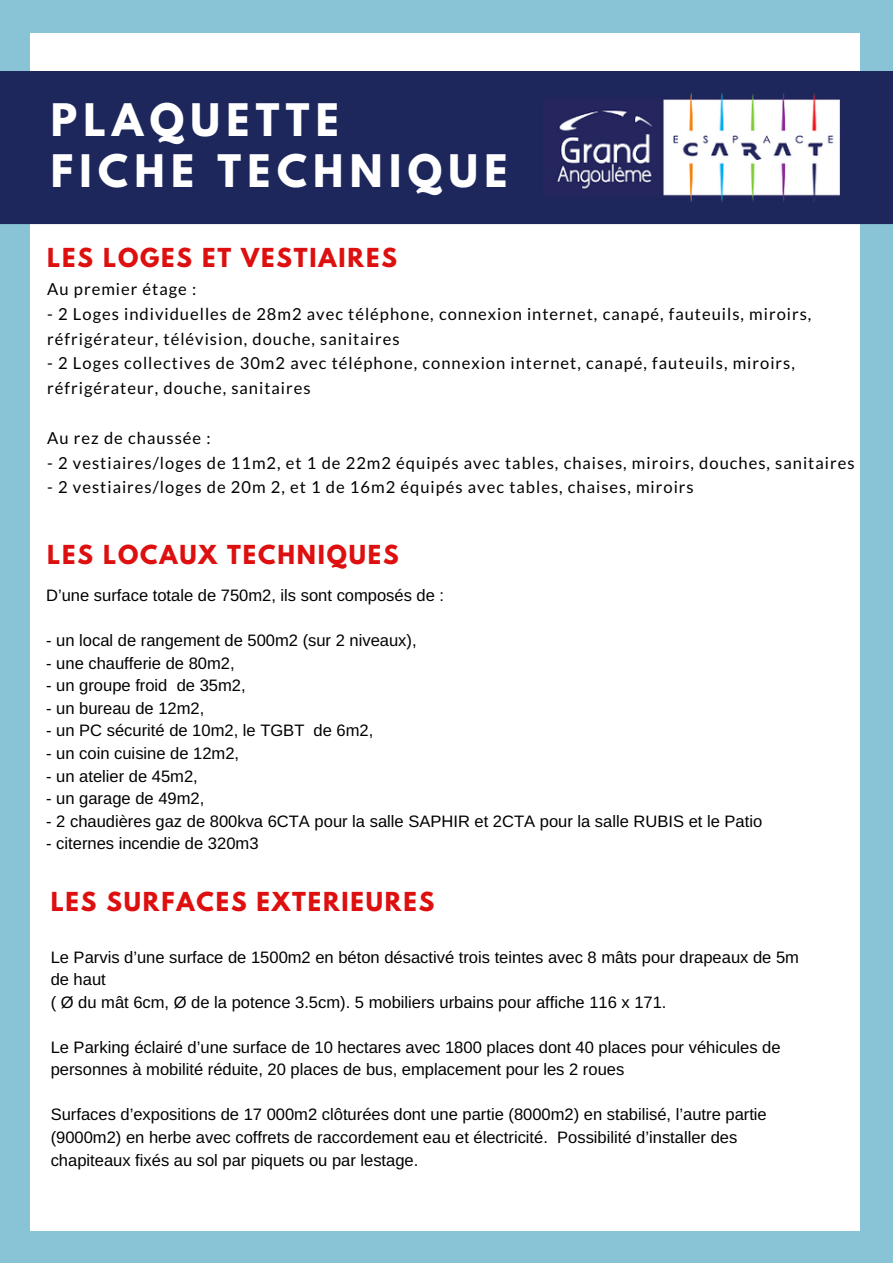
<style>
.page{position:relative;width:893px;height:1263px;background:#88c4d6}
.page>*{position:absolute;margin:0;border:0;box-sizing:border-box;transform-origin:0 0}
.t1{font:700 39.75px/50.7px "League Spartan";letter-spacing:.16em;color:#fff}
.t2{font:700 23.25px "League Spartan";letter-spacing:.08em;color:#dd0f0f}
.t3{font:16.5px/22.5px "Arimo";color:#000}
.t4{font:16.5px/24.8px "Lato";letter-spacing:.06em;color:#000}
</style>
<div class="page">
<div style="left:30px;top:34px;width:830px;height:1197px;background:#fff"></div>
<div style="left:0;top:71px;width:893px;height:153px;background:#1d275c"></div>
<img style="left:557px;top:93px;width:283px;height:109px">
<h1 class="t1" style="left:51px;top:100px;width:458px">PLAQUETTE<br>FICHE TECHNIQUE</h1>
<h2 class="t2" style="left:47px;top:246px;width:351px">LES LOGES ET VESTIAIRES</h2>
<p class="t4" style="left:47px;top:276px;width:151px">Au premier étage :</p>
<p class="t4" style="left:47px;top:301px;width:766px">- 2 Loges individuelles de 28m2 avec téléphone, connexion internet, canapé, fauteuils, miroirs, réfrigérateur, télévision, douche, sanitaires</p>
<p class="t4" style="left:47px;top:351px;width:749px">- 2 Loges collectives de 30m2 avec téléphone, connexion internet, canapé, fauteuils, miroirs, réfrigérateur, douche, sanitaires</p>
<p class="t4" style="left:47px;top:425px;width:165px">Au rez de chaussée :</p>
<p class="t4" style="left:47px;top:450px;width:809px">- 2 vestiaires/loges de 11m2, et 1 de 22m2 équipés avec tables, chaises, miroirs, douches, sanitaires</p>
<p class="t4" style="left:47px;top:474px;width:648px">- 2 vestiaires/loges de 20m 2, et 1 de 16m2 équipés avec tables, chaises, miroirs</p>
<h2 class="t2" style="left:47px;top:543px;width:353px">LES LOCAUX TECHNIQUES</h2>
<p class="t3" style="left:46px;top:584px;width:400px">D’une surface totale de 750m2, ils sont composés de :</p>
<p class="t3" style="left:46px;top:629px;width:372px">- un local de rangement de 500m2 (sur 2 niveaux),</p>
<p class="t3" style="left:46px;top:652px;width:190px">- une chaufferie de 80m2,</p>
<p class="t3" style="left:46px;top:674px;width:201px">- un groupe froid de 35m2,</p>
<p class="t3" style="left:46px;top:697px;width:160px">- un bureau de 12m2,</p>
<p class="t3" style="left:46px;top:719px;width:329px">- un PC sécurité de 10m2, le TGBT de 6m2,</p>
<p class="t3" style="left:46px;top:742px;width:195px">- un coin cuisine de 12m2,</p>
<p class="t3" style="left:46px;top:764px;width:153px">- un atelier de 45m2,</p>
<p class="t3" style="left:46px;top:787px;width:160px">- un garage de 49m2,</p>
<p class="t3" style="left:46px;top:809px;width:718px">- 2 chaudières gaz de 800kva 6CTA pour la salle SAPHIR et 2CTA pour la salle RUBIS et le Patio</p>
<p class="t3" style="left:46px;top:832px;width:214px">- citernes incendie de 320m3</p>
<h2 class="t2" style="left:51px;top:890px;width:385px">LES SURFACES EXTERIEURES</h2>
<p class="t3" style="left:51px;top:946px;width:750px">Le Parvis d’une surface de 1500m2 en béton désactivé trois teintes avec 8 mâts pour drapeaux de 5m de haut<br>( Ø du mât 6cm, Ø de la potence 3.5cm). 5 mobiliers urbains pour affiche 116 x 171.</p>
<p class="t3" style="left:51px;top:1036px;width:731px">Le Parking éclairé d’une surface de 10 hectares avec 1800 places dont 40 places pour véhicules de personnes à mobilité réduite, 20 places de bus, emplacement pour les 2 roues</p>
<p class="t3" style="left:51px;top:1103px;width:718px">Surfaces d’expositions de 17 000m2 clôturées dont une partie (8000m2) en stabilisé, l’autre partie (9000m2) en herbe avec coffrets de raccordement eau et électricité. Possibilité d’installer des chapiteaux fixés au sol par piquets ou par lestage.</p>
</div>
